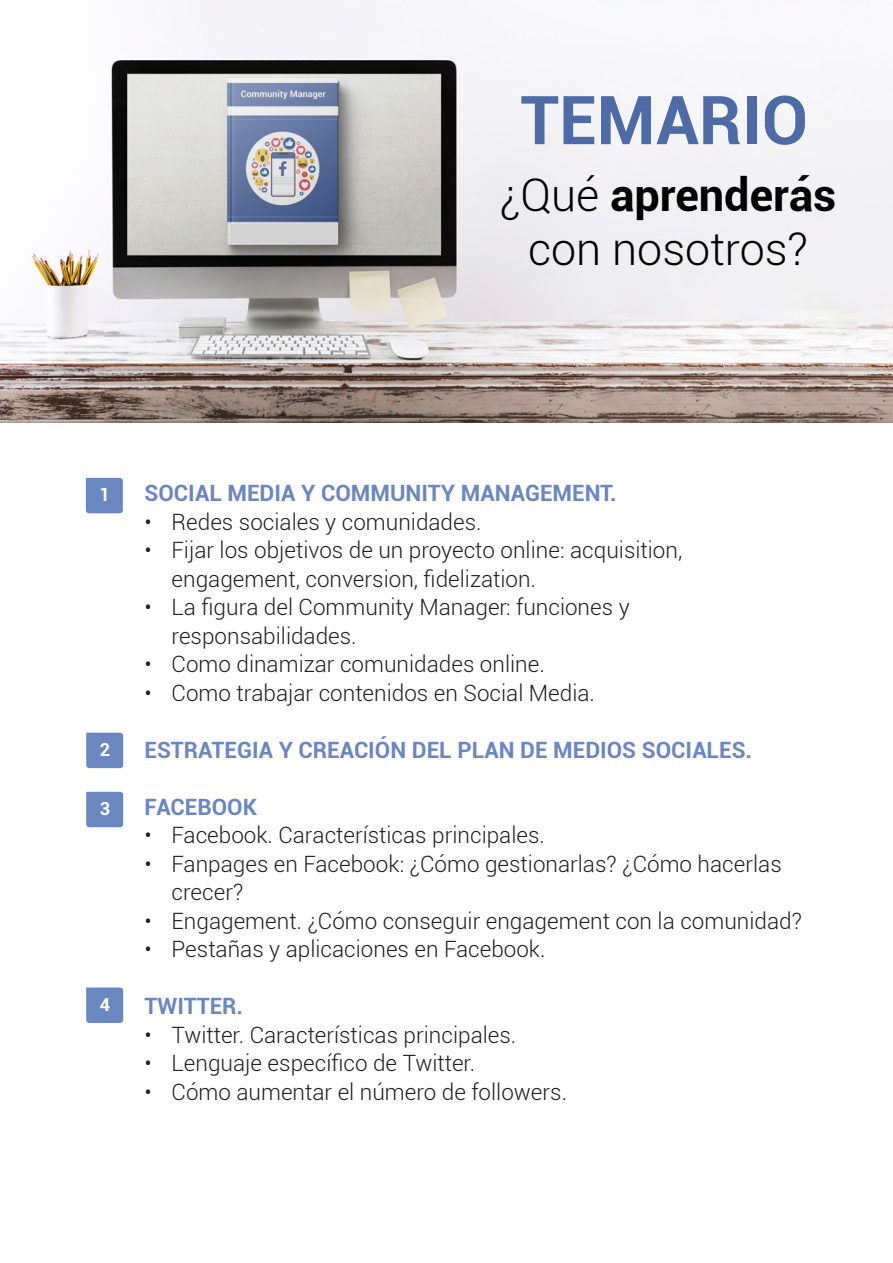
<style>
.page{position:relative;width:893px;height:1263px;background:#fff}
.page>*{position:absolute;margin:0;border:0;box-sizing:border-box;transform-origin:0 0}
.t1{font:700 67.5px "Roboto";color:#4e6ba7}
.t2{font:700 45px "Roboto";color:#000}
.t3{font:300 45px "Roboto";color:#000}
.t4{font:300 22.5px/28.5px "Roboto";color:#231f20}
.t5{font:700 22.5px "Roboto";color:#6b87bf}
.t6{font:700 18px "Roboto";color:#fff}
.s1{font-weight:300}
</style>
<div class="page">
<svg style="left:86px;top:478px;width:37px;height:35px"></svg>
<svg style="left:86px;top:733px;width:37px;height:35px"></svg>
<svg style="left:86px;top:792px;width:37px;height:35px"></svg>
<svg style="left:86px;top:987px;width:37px;height:36px"></svg>
<img style="left:0;top:0;width:893px;height:422px">
<div style="left:232px;top:225px;width:106px;height:18px;background:#d2d2d2"></div>
<p class="t1" style="left:520px;top:73px;width:289px">TEMARIO</p>
<p class="t2" style="left:500px;top:164px;width:338px"><span class="s1">¿Qué</span> aprenderás</p>
<p class="t3" style="left:528px;top:218px;width:282px">con nosotros?</p>
<p class="t6" style="left:99px;top:482px;width:12px">1</p>
<p class="t6" style="left:100px;top:737px;width:12px">2</p>
<p class="t6" style="left:100px;top:796px;width:12px">3</p>
<p class="t6" style="left:100px;top:992px;width:12px">4</p>
<p class="t5" style="left:145px;top:477px;width:474px">SOCIAL MEDIA Y COMMUNITY MANAGEMENT.</p>
<p class="t4" style="left:145px;top:507px;width:338px">• Redes sociales y comunidades.</p>
<p class="t4" style="left:172px;top:535px;width:512px;text-indent:-27px">• Fijar los objetivos de un proyecto online: acquisition, engagement, conversion, fidelization.</p>
<p class="t4" style="left:172px;top:592px;width:460px;text-indent:-27px">• La figura del Community Manager: funciones y responsabilidades.</p>
<p class="t4" style="left:145px;top:649px;width:402px">• Como dinamizar comunidades online.</p>
<p class="t4" style="left:145px;top:678px;width:452px">• Como trabajar contenidos en Social Media.</p>
<p class="t5" style="left:145px;top:734px;width:609px">ESTRATEGIA Y CREACIÓN DEL PLAN DE MEDIOS SOCIALES.</p>
<p class="t5" style="left:145px;top:791px;width:114px">FACEBOOK</p>
<p class="t4" style="left:145px;top:820px;width:402px">• Facebook. Características principales.</p>
<p class="t4" style="left:172px;top:849px;width:612px;text-indent:-27px">• Fanpages en Facebook: ¿Cómo gestionarlas? ¿Cómo hacerlas crecer?</p>
<p class="t4" style="left:145px;top:906px;width:659px">• Engagement. ¿Cómo conseguir engagement con la comunidad?</p>
<p class="t4" style="left:145px;top:934px;width:402px">• Pestañas y aplicaciones en Facebook.</p>
<p class="t5" style="left:145px;top:990px;width:100px">TWITTER.</p>
<p class="t4" style="left:145px;top:1020px;width:373px">• Twitter. Características principales.</p>
<p class="t4" style="left:145px;top:1048px;width:332px">• Lenguaje específico de Twitter.</p>
<p class="t4" style="left:145px;top:1077px;width:424px">• Cómo aumentar el número de followers.</p>
</div>
